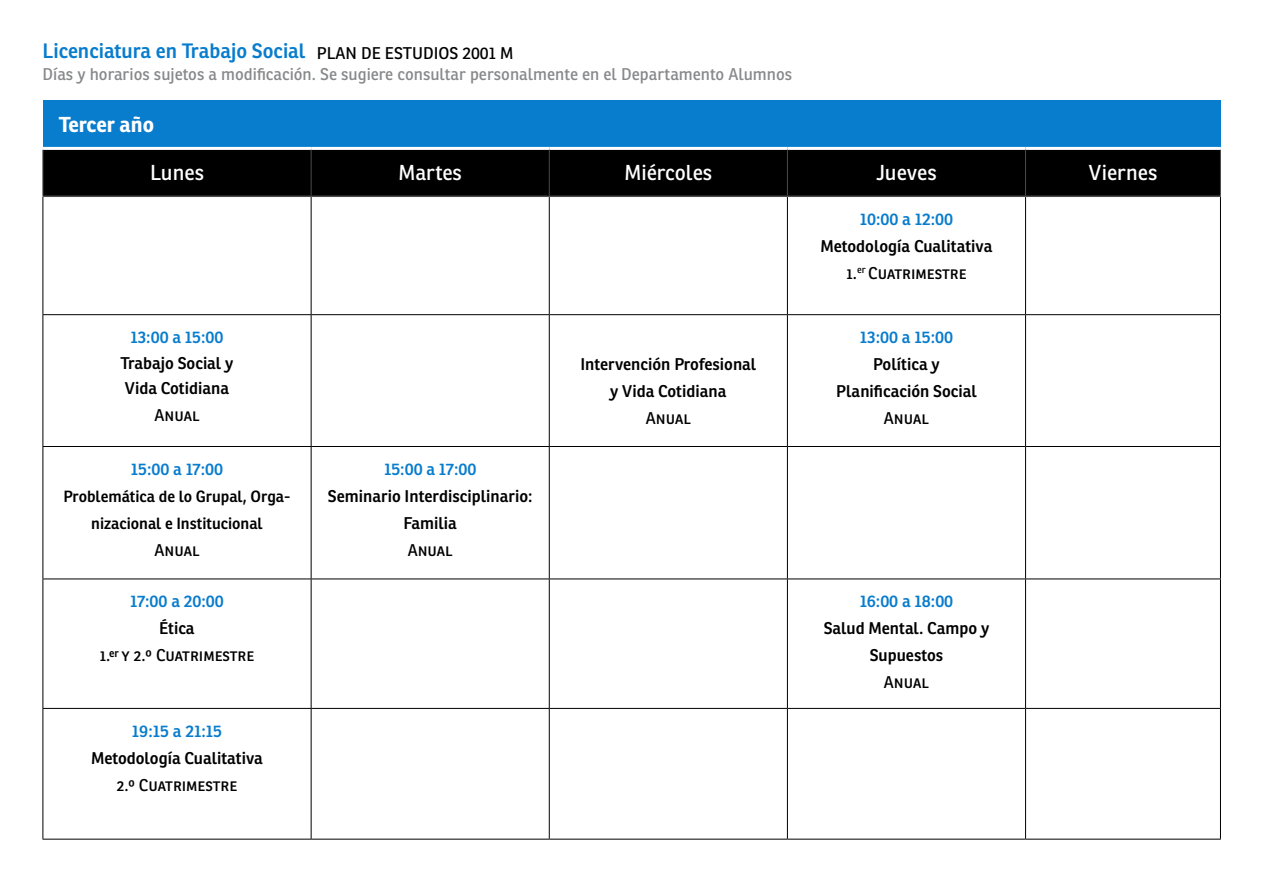
<style>
.page{position:relative;width:1263px;height:893px;background:#fff}
.page>*{position:absolute;margin:0;border:0;box-sizing:border-box;transform-origin:0 0}
.t1{font:21px "Ronnia";color:#fff}
.t2{font:700 21px "Ronnia";color:#fff}
.t3{font:600 20.25px "Ronnia";color:#087ccd}
.t4{font:600 16.5px/27px "Ronnia";color:#000;text-align:center}
.t5{font:16.5px/27px "Ronnia";color:#000;text-align:center}
.t6{font:16.5px "Ronnia";color:#87888a}
.t7{font:600 16.5px "Ronnia";color:#087ccd}
.t8{font:600 15.75px/27px "Ronnia";color:#000;text-align:center}
.s1{font-weight:400}
.s2{font-weight:600}
</style>
<div class="page">
<div style="left:43px;top:101px;width:1177px;height:47px;background:#087ccd"></div>
<div style="left:44px;top:150px;width:1176px;height:46px;background:#000"></div>
<hr style="left:43px;top:197px;width:1px;height:117px;background:#000">
<hr style="left:311px;top:197px;width:1px;height:117px;background:#000">
<hr style="left:549px;top:197px;width:1px;height:117px;background:#000">
<hr style="left:787px;top:197px;width:1px;height:117px;background:#000">
<hr style="left:1025px;top:197px;width:1px;height:117px;background:#000">
<hr style="left:1220px;top:197px;width:1px;height:117px;background:#000">
<hr style="left:43px;top:314px;width:268px;height:1px;background:#000">
<hr style="left:43px;top:315px;width:1px;height:131px;background:#000">
<hr style="left:311px;top:314px;width:238px;height:1px;background:#000">
<hr style="left:311px;top:315px;width:1px;height:131px;background:#000">
<hr style="left:549px;top:314px;width:238px;height:1px;background:#000">
<hr style="left:549px;top:315px;width:1px;height:131px;background:#000">
<hr style="left:787px;top:314px;width:238px;height:1px;background:#000">
<hr style="left:787px;top:315px;width:1px;height:131px;background:#000">
<hr style="left:1025px;top:314px;width:196px;height:1px;background:#000">
<hr style="left:1025px;top:315px;width:1px;height:131px;background:#000">
<hr style="left:1220px;top:315px;width:1px;height:131px;background:#000">
<hr style="left:43px;top:446px;width:268px;height:1px;background:#000">
<hr style="left:43px;top:447px;width:1px;height:132px;background:#000">
<hr style="left:311px;top:446px;width:238px;height:1px;background:#000">
<hr style="left:311px;top:447px;width:1px;height:132px;background:#000">
<hr style="left:549px;top:446px;width:238px;height:1px;background:#000">
<hr style="left:549px;top:447px;width:1px;height:132px;background:#000">
<hr style="left:787px;top:446px;width:238px;height:1px;background:#000">
<hr style="left:787px;top:447px;width:1px;height:132px;background:#000">
<hr style="left:1025px;top:446px;width:196px;height:1px;background:#000">
<hr style="left:1025px;top:447px;width:1px;height:132px;background:#000">
<hr style="left:1220px;top:447px;width:1px;height:132px;background:#000">
<hr style="left:43px;top:579px;width:268px;height:1px;background:#000">
<hr style="left:43px;top:579px;width:1px;height:129px;background:#000">
<hr style="left:311px;top:579px;width:238px;height:1px;background:#000">
<hr style="left:311px;top:579px;width:1px;height:129px;background:#000">
<hr style="left:549px;top:579px;width:238px;height:1px;background:#000">
<hr style="left:549px;top:579px;width:1px;height:129px;background:#000">
<hr style="left:787px;top:579px;width:238px;height:1px;background:#000">
<hr style="left:787px;top:579px;width:1px;height:129px;background:#000">
<hr style="left:1025px;top:579px;width:196px;height:1px;background:#000">
<hr style="left:1025px;top:579px;width:1px;height:129px;background:#000">
<hr style="left:1220px;top:579px;width:1px;height:129px;background:#000">
<hr style="left:43px;top:708px;width:268px;height:1px;background:#000">
<hr style="left:43px;top:709px;width:1px;height:130px;background:#000">
<hr style="left:311px;top:708px;width:238px;height:1px;background:#000">
<hr style="left:311px;top:709px;width:1px;height:130px;background:#000">
<hr style="left:549px;top:708px;width:238px;height:1px;background:#000">
<hr style="left:549px;top:709px;width:1px;height:130px;background:#000">
<hr style="left:787px;top:708px;width:238px;height:1px;background:#000">
<hr style="left:787px;top:709px;width:1px;height:130px;background:#000">
<hr style="left:1025px;top:708px;width:196px;height:1px;background:#000">
<hr style="left:1025px;top:709px;width:1px;height:130px;background:#000">
<hr style="left:1220px;top:709px;width:1px;height:130px;background:#000">
<hr style="left:43px;top:839px;width:268px;height:1px;background:#000">
<hr style="left:311px;top:839px;width:238px;height:1px;background:#000">
<hr style="left:549px;top:839px;width:238px;height:1px;background:#000">
<hr style="left:787px;top:839px;width:238px;height:1px;background:#000">
<hr style="left:1025px;top:839px;width:196px;height:1px;background:#000">
<hr style="left:43px;top:147px;width:268px;height:3px;background:#fff">
<hr style="left:311px;top:147px;width:238px;height:3px;background:#fff">
<hr style="left:549px;top:147px;width:238px;height:3px;background:#fff">
<hr style="left:787px;top:147px;width:238px;height:3px;background:#fff">
<hr style="left:1025px;top:147px;width:196px;height:3px;background:#fff">
<hr style="left:43px;top:150px;width:1px;height:46px;background:#4b4b4d">
<hr style="left:311px;top:150px;width:1px;height:46px;background:#4b4b4d">
<hr style="left:549px;top:150px;width:1px;height:46px;background:#4b4b4d">
<hr style="left:787px;top:150px;width:1px;height:46px;background:#4b4b4d">
<hr style="left:1025px;top:150px;width:1px;height:46px;background:#4b4b4d">
<hr style="left:1220px;top:150px;width:1px;height:46px;background:#4b4b4d">
<hr style="left:43px;top:196px;width:268px;height:1px;background:#4b4b4d">
<hr style="left:311px;top:196px;width:238px;height:1px;background:#4b4b4d">
<hr style="left:549px;top:196px;width:238px;height:1px;background:#4b4b4d">
<hr style="left:787px;top:196px;width:238px;height:1px;background:#4b4b4d">
<hr style="left:1025px;top:196px;width:196px;height:1px;background:#4b4b4d">
<p class="t3" style="left:43px;top:38px;width:264px">Licenciatura en Trabajo Social</p>
<p class="t6" style="left:43px;top:64px;width:751px">Días y horarios sujetos a modificación. Se sugiere consultar personalmente en el Departamento Alumnos</p>
<p class="t2" style="left:59px;top:112px;width:97px">Tercer año</p>
<p class="t1" style="left:150px;top:160px;width:56px">Lunes</p>
<p class="t1" style="left:398px;top:160px;width:65px">Martes</p>
<p class="t1" style="left:624px;top:160px;width:89px">Miércoles</p>
<p class="t1" style="left:876px;top:160px;width:62px">Jueves</p>
<p class="t1" style="left:1089px;top:160px;width:70px">Viernes</p>
<p class="t7" style="left:860px;top:209px;width:95px">10:00 a 12:00</p>
<p class="t4" style="left:820px;top:232px;width:173px">Metodología Cualitativa<br><span class="s1">1.</span><sup>er</sup> <span class="s1">Cuatrimestre</span></p>
<p class="t5" style="left:317px;top:39px;width:198px">PLAN DE ESTUDIOS 2001 M</p>
<p class="t7" style="left:130px;top:327px;width:95px">13:00 a 15:00</p>
<p class="t4" style="left:121px;top:350px;width:114px;line-height:25.5px;text-align:left">Trabajo Social y<br>Vida Cotidiana</p>
<p class="t5" style="left:154px;top:402px;width:47px">Anual</p>
<p class="t7" style="left:131px;top:459px;width:94px">15:00 a 17:00</p>
<p class="t8" style="left:63px;top:483px;width:229px">Problemática de lo Grupal, Orga&shy;nizacional e Institucional</p>
<p class="t5" style="left:154px;top:536px;width:47px">Anual</p>
<p class="t7" style="left:130px;top:591px;width:95px">17:00 a 20:00</p>
<p class="t5" style="left:100px;top:615px;width:156px"><span class="s2">Ética<br></span>1.<sup>er</sup> y 2.º Cuatrimestre</p>
<p class="t7" style="left:132px;top:721px;width:92px">19:15 a 21:15</p>
<p class="t4" style="left:91px;top:744px;width:173px">Metodología Cualitativa</p>
<p class="t5" style="left:117px;top:771px;width:122px">2.º Cuatrimestre</p>
<p class="t7" style="left:384px;top:459px;width:94px">15:00 a 17:00</p>
<p class="t4" style="left:328px;top:482px;width:206px">Seminario Interdisciplinario:<br>Familia</p>
<p class="t5" style="left:408px;top:536px;width:47px">Anual</p>
<p class="t4" style="left:580px;top:351px;width:177px">Intervención Profesional y Vida Cotidiana</p>
<p class="t5" style="left:646px;top:405px;width:47px">Anual</p>
<p class="t7" style="left:860px;top:327px;width:95px">13:00 a 15:00</p>
<p class="t4" style="left:836px;top:351px;width:142px">Política y<br>Planificación Social</p>
<p class="t5" style="left:884px;top:405px;width:47px">Anual</p>
<p class="t7" style="left:860px;top:591px;width:95px">16:00 a 18:00</p>
<p class="t4" style="left:824px;top:615px;width:167px">Salud Mental. Campo y<br>Supuestos</p>
<p class="t5" style="left:884px;top:669px;width:47px">Anual</p>
</div>
